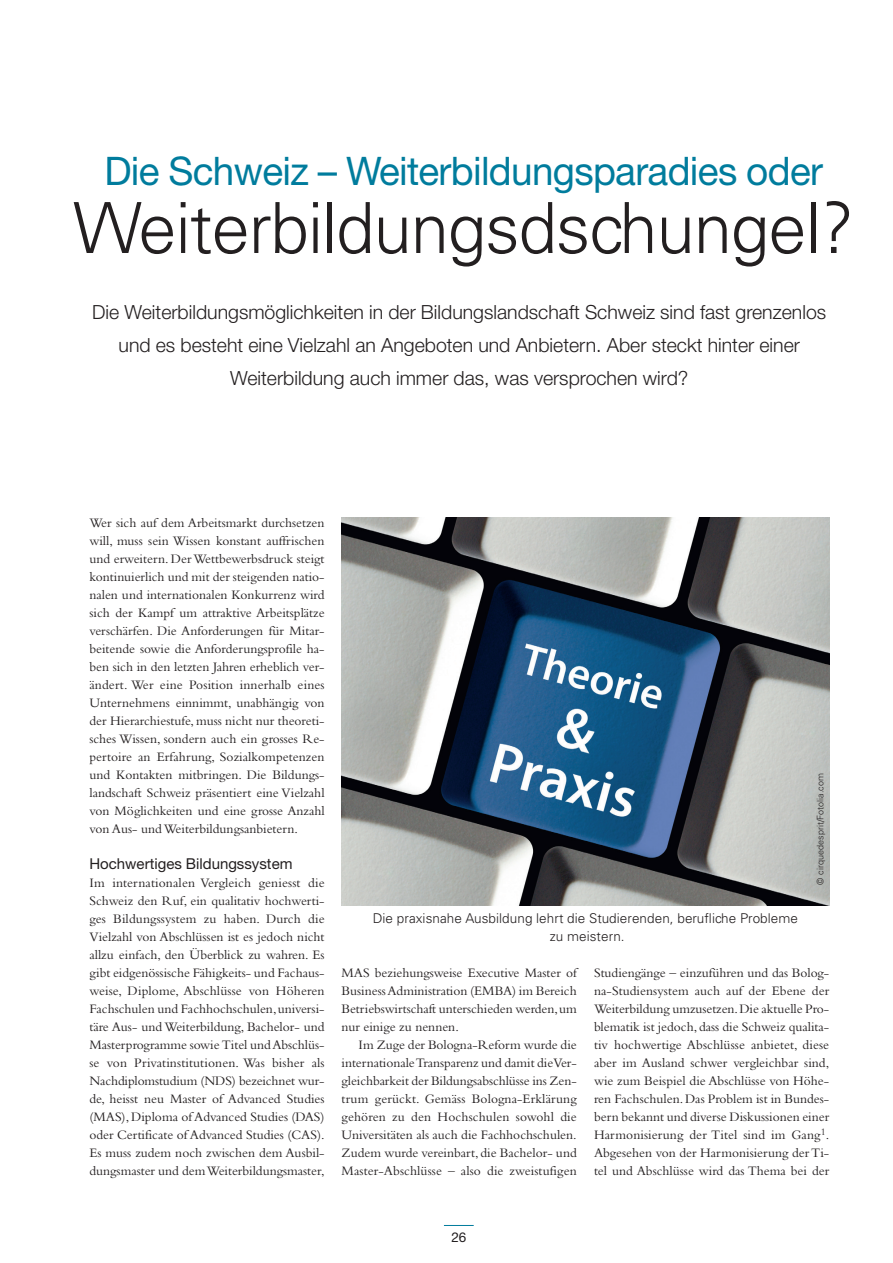
<style>
.page{position:relative;width:893px;height:1263px;background:#fff}
.page>*{position:absolute;margin:0;border:0;box-sizing:border-box;transform-origin:0 0}
.t1{font:300 70.5px "Univers";letter-spacing:-.015em;color:#231f20}
.t2{font:39.45px "Helvetica Neue";letter-spacing:-.015em;color:#007c9d}
.t3{font:300 19.5px/33px "Helvetica Neue";color:#231f20;text-align:center}
.t4{font:15px "Helvetica Neue";color:#231f20}
.t5{font:13.5px/18px "Bembo";color:#231f20;text-align:justify}
.t6{font:300 13.5px/18px "Univers";letter-spacing:.005em;color:#231f20;text-align:center}
.t7{font:13.5px "Helvetica Neue";color:#231f20}
.t8{font:300 9px "Univers";letter-spacing:.005em;color:#231f20}
</style>
<div class="page">
<hr style="left:444px;top:1225px;width:30px;height:1px;background:#007c9d">
<img style="left:342px;top:518px;width:487px;height:388px">
<h2 class="t2" style="left:104px;top:157px;width:720px">Die Schweiz – Weiterbildungsparadies oder</h2>
<h1 class="t1" style="left:73px;top:202px;width:783px">Weiterbildungsdschungel?</h1>
<h3 class="t3" style="left:92px;top:297px;width:735px">Die Weiterbildungsmöglichkeiten in der Bildungslandschaft Schweiz sind fast grenzenlos und es besteht eine Vielzahl an Angeboten und Anbietern. Aber steckt hinter einer<br>Weiterbildung auch immer das, was versprochen wird?</h3>
<p class="t5" style="left:89px;top:515px;width:237px">Wer sich auf dem Arbeitsmarkt durchsetzen will, muss sein Wissen konstant auffrischen und erweitern. Der Wettbewerbsdruck steigt kontinuierlich und mit der steigenden natio&shy;nalen und internationalen Konkurrenz wird sich der Kampf um attraktive Arbeitsplätze verschärfen. Die Anforderungen für Mitar&shy;beitende sowie die Anforderungsprofile ha&shy;ben sich in den letzten Jahren erheblich ver&shy;ändert. Wer eine Position innerhalb eines Unternehmens einnimmt, unabhängig von der Hierarchiestufe, muss nicht nur theoreti&shy;sches Wissen, sondern auch ein grosses Re&shy;pertoire an Erfahrung, Sozialkompetenzen und Kontakten mitbringen. Die Bildungs&shy;landschaft Schweiz präsentiert eine Vielzahl von Möglichkeiten und eine grosse Anzahl von Aus- und Weiterbildungsanbietern.</p>
<p class="t4" style="left:89px;top:858px;width:205px">Hochwertiges Bildungssystem</p>
<p class="t5" style="left:89px;top:875px;width:237px">Im internationalen Vergleich geniesst die Schweiz den Ruf, ein qualitativ hochwerti&shy;ges Bildungssystem zu haben. Durch die Vielzahl von Abschlüssen ist es jedoch nicht allzu einfach, den Überblick zu wahren. Es gibt eidgenössische Fähigkeits- und Fachaus&shy;weise, Diplome, Abschlüsse von Höheren Fachschulen und Fachhochschulen, universi&shy;täre Aus- und Weiterbildung, Bachelor- und Masterprogramme sowie Titel und Abschlüs&shy;se von Privatinstitutionen. Was bisher als Nachdiplomstudium (NDS) bezeichnet wur&shy;de, heisst neu Master of Advanced Studies (MAS), Diploma of Advanced Studies (DAS) oder Certificate of Advanced Studies (CAS).<br>Es muss zudem noch zwischen dem Ausbil&shy;dungsmaster und dem Weiterbildungsmaster,</p>
<p class="t6" style="left:373px;top:911px;width:427px">Die praxisnahe Ausbildung lehrt die Studierenden, berufliche Probleme zu meistern.</p>
<p class="t8" style="left:817px;top:884px;width:113px;rotate:-90deg">© cirquedesprit/Fotolia.com</p>
<p class="t5" style="left:342px;top:965px;width:237px">MAS beziehungsweise Executive Master of Business Administration (EMBA) im Bereich Betriebswirtschaft unterschieden werden, um nur einige zu nennen.</p>
<p class="t5" style="left:342px;top:1037px;width:237px;text-indent:17px">Im Zuge der Bologna-Reform wurde die internationale Transparenz und damit die Ver&shy;gleichbarkeit der Bildungsabschlüsse ins Zen&shy;trum gerückt. Gemäss Bologna-Erklärung gehören zu den Hochschulen sowohl die Universitäten als auch die Fachhochschulen.<br>Zudem wurde vereinbart, die Bachelor- und Master-Abschlüsse – also die zweistufigen</p>
<p class="t5" style="left:594px;top:965px;width:237px">Studiengänge – einzuführen und das Bolog&shy;na-Studiensystem auch auf der Ebene der Weiterbildung umzusetzen. Die aktuelle Pro&shy;blematik ist jedoch, dass die Schweiz qualita&shy;tiv hochwertige Abschlüsse anbietet, diese aber im Ausland schwer vergleichbar sind, wie zum Beispiel die Abschlüsse von Höhe&shy;ren Fachschulen. Das Problem ist in Bundes&shy;bern bekannt und diverse Diskussionen einer Harmonisierung der Titel sind im Gang<sup>1</sup>.<br>Abgesehen von der Harmonisierung der Ti&shy;tel und Abschlüsse wird das Thema bei der</p>
<p class="t7" style="left:451px;top:1233px;width:16px">26</p>
</div>
